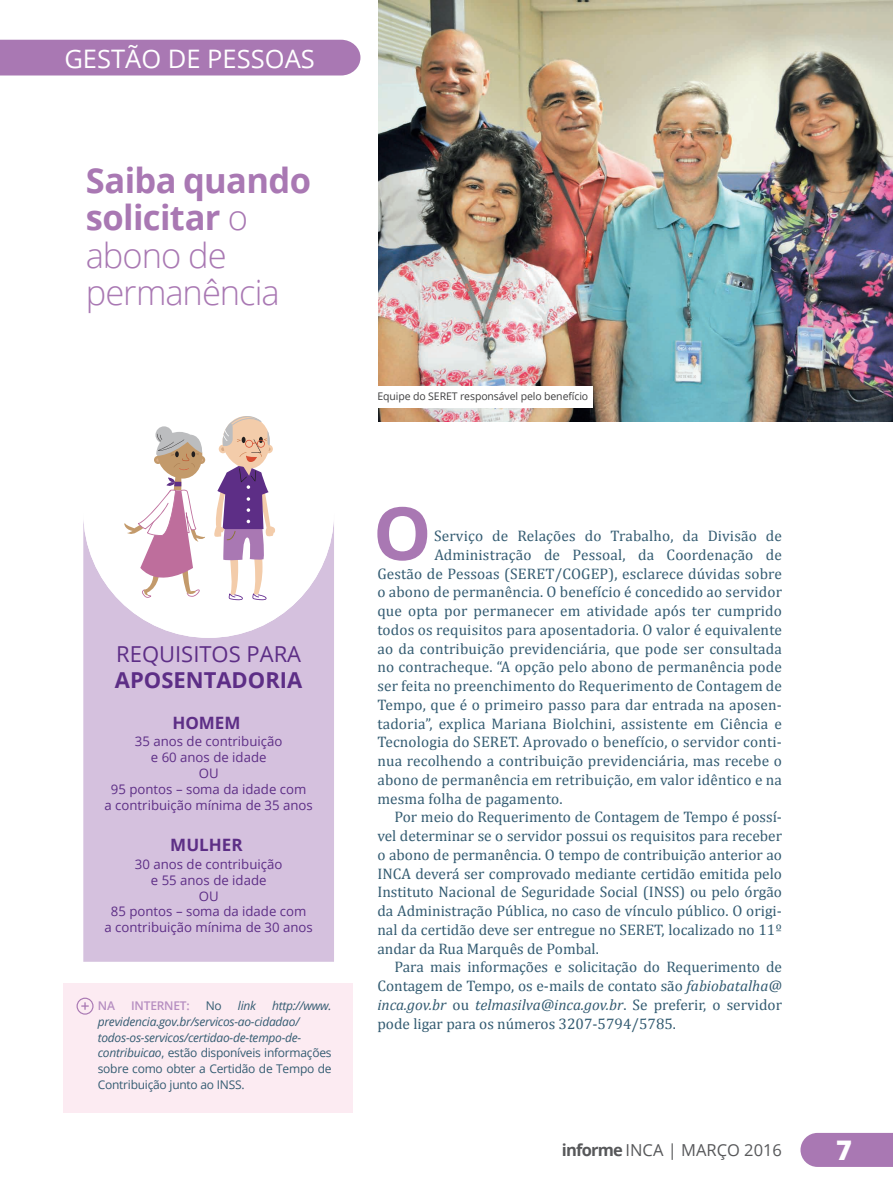
<style>
.page{position:relative;width:893px;height:1191px;background:#fff}
.page>*{position:absolute;margin:0;border:0;box-sizing:border-box;transform-origin:0 0}
.t1{font:700 73.35px "Open Sans";color:#a978b3}
.t2{font:700 34.5px/37.5px "Open Sans";letter-spacing:-.02em;color:#a978b3}
.t3{font:800 27px "Open Sans";color:#fff}
.t4{font:25.5px "Open Sans";color:#fff}
.t5{font:22.05px "Open Sans";color:#5d2e86}
.t6{font:700 22.05px "Open Sans";color:#5d2e86}
.t7{font:700 16.95px "Open Sans";color:#5d2e86}
.t8{font:16.5px "Open Sans";color:#57585a}
.t9{font:15.3px "Cambria";letter-spacing:.01em;color:#345c72}
.t10{font:italic 15.3px "Cambria";color:#345c72}
.t11{font:13.2px/15.9px "Open Sans";color:#5d2e86;text-align:center}
.t12{font:italic 12px/15.8px "Open Sans";letter-spacing:-.02em;color:#345c72}
.t13{font:600 12px "Open Sans";letter-spacing:-.02em;color:#b68ec1}
.t14{font:12px "Open Sans";color:#345c72}
.t15{font:10.5px "Open Sans";letter-spacing:-.01em;color:#3e3e3f}
.s1{font-weight:300}
.s2{font-style:normal}
.s3{font-style:italic}
.s4{font-weight:700}
</style>
<div class="page">
<svg style="left:800px;top:1132px;width:93px;height:34px;background:#ae81b8"></svg>
<img style="left:378px;top:0;width:515px;height:421px">
<div style="left:377px;top:386px;width:216px;height:21px;background:#fff"></div>
<div style="left:64px;top:983px;width:289px;height:129px;background:#fcebf2"></div>
<svg style="left:77px;top:997px;width:17px;height:17px"></svg>
<div style="left:0;top:40px;width:360px;height:35px;background:#a978b3"></div>
<div style="left:83px;top:524px;width:251px;height:437px;background:#d5c1de"></div>
<div style="left:83px;top:387px;width:251px;height:251px;background:#fff;border-radius:125px"></div>
<svg style="left:155px;top:426px;width:18px;height:17px"></svg>
<svg style="left:124px;top:432px;width:82px;height:166px"></svg>
<svg style="left:214px;top:416px;width:61px;height:184px"></svg>
<h3 class="t4" style="left:64px;top:42px;width:252px">GESTÃO DE PESSOAS</h3>
<h2 class="t2" style="left:86px;top:160px;width:227px">Saiba quando solicitar <span class="s1">o abono de permanência</span></h2>
<h3 class="t5" style="left:116px;top:638px;width:186px">REQUISITOS PARA</h3>
<h3 class="t6" style="left:115px;top:664px;width:189px">APOSENTADORIA</h3>
<p class="t7" style="left:172px;top:711px;width:70px">HOMEM</p>
<p class="t11" style="left:105px;top:733px;width:210px">35 anos de contribuição<br>e 60 anos de idade<br>OU<br>95 pontos – soma da idade com<br>a contribuição mínima de 35 anos</p>
<p class="t7" style="left:170px;top:833px;width:74px">MULHER</p>
<p class="t11" style="left:105px;top:855px;width:210px">30 anos de contribuição<br>e 55 anos de idade<br>OU<br>85 pontos – soma da idade com<br>a contribuição mínima de 30 anos</p>
<p class="t12" style="left:98px;top:997px;width:235px;text-indent:174px">http://www. previdencia.gov.br/servicos-ao-cidadao/ todos-os-servicos/certidao-de-tempo-de&shy;contribuicao<span class="s2">, estão disponíveis informações sobre como obter a Certidão de Tempo de Contribuição junto ao INSS.</span></p>
<p class="t13" style="left:98px;top:997px;width:19px">NA</p>
<p class="t13" style="left:131px;top:997px;width:60px">INTERNET:</p>
<p class="t14" style="left:206px;top:997px;width:18px">No</p>
<p class="t12" style="left:238px;top:997px;width:20px">link</p>
<p class="t15" style="left:377px;top:389px;width:212px">Equipe do SERET responsável pelo benefício</p>
<h1 class="t1" style="left:373px;top:481px;width:60px">O</h1>
<p class="t9" style="left:434px;top:527px;width:349px">Serviço de Relações do Trabalho, da Divisão de</p>
<p class="t9" style="left:434px;top:546px;width:349px">Administração de Pessoal, da Coordenação de</p>
<p class="t9" style="left:377px;top:564px;width:406px">Gestão de Pessoas (SERET/COGEP), esclarece dúvidas sobre</p>
<p class="t9" style="left:377px;top:583px;width:406px">o abono de permanência. O benefício é concedido ao servidor</p>
<p class="t9" style="left:377px;top:602px;width:406px">que opta por permanecer em atividade após ter cumprido</p>
<p class="t9" style="left:377px;top:621px;width:406px">todos os requisitos para aposentadoria. O valor é equivalente</p>
<p class="t9" style="left:377px;top:639px;width:406px">ao da contribuição previdenciária, que pode ser consultada</p>
<p class="t9" style="left:377px;top:658px;width:406px">no contracheque. “A opção pelo abono de permanência pode</p>
<p class="t9" style="left:377px;top:677px;width:406px">ser feita no preenchimento do Requerimento de Contagem de</p>
<p class="t9" style="left:377px;top:695px;width:406px">Tempo, que é o primeiro passo para dar entrada na aposen-</p>
<p class="t9" style="left:377px;top:714px;width:406px">tadoria”, explica Mariana Biolchini, assistente em Ciência e</p>
<p class="t9" style="left:377px;top:733px;width:406px">Tecnologia do SERET. Aprovado o benefício, o servidor conti-</p>
<p class="t9" style="left:377px;top:752px;width:406px">nua recolhendo a contribuição previdenciária, mas recebe o</p>
<p class="t9" style="left:377px;top:770px;width:406px">abono de permanência em retribuição, em valor idêntico e na</p>
<p class="t9" style="left:377px;top:789px;width:187px">mesma folha de pagamento.</p>
<p class="t9" style="left:394px;top:808px;width:389px">Por meio do Requerimento de Contagem de Tempo é possí-</p>
<p class="t9" style="left:377px;top:827px;width:406px">vel determinar se o servidor possui os requisitos para receber</p>
<p class="t9" style="left:377px;top:845px;width:406px">o abono de permanência. O tempo de contribuição anterior ao</p>
<p class="t9" style="left:377px;top:864px;width:406px">INCA deverá ser comprovado mediante certidão emitida pelo</p>
<p class="t9" style="left:377px;top:883px;width:406px">Instituto Nacional de Seguridade Social (INSS) ou pelo órgão</p>
<p class="t9" style="left:377px;top:902px;width:406px">da Administração Pública, no caso de vínculo público. O origi-</p>
<p class="t9" style="left:377px;top:920px;width:406px">nal da certidão deve ser entregue no SERET, localizado no 11º</p>
<p class="t9" style="left:377px;top:939px;width:223px">andar da Rua Marquês de Pombal.</p>
<p class="t9" style="left:394px;top:958px;width:389px">Para mais informações e solicitação do Requerimento de</p>
<p class="t9" style="left:377px;top:977px;width:406px">Contagem de Tempo, os e-mails de contato são <span class="s3">fabiobatalha@</span></p>
<p class="t10" style="left:377px;top:995px;width:406px">inca.gov.br <span class="s2">ou</span> telmasilva@inca.gov.br<span class="s2">. Se preferir, o servidor</span></p>
<p class="t9" style="left:377px;top:1014px;width:300px">pode ligar para os números 3207-5794/5785.</p>
<p class="t8" style="left:562px;top:1138px;width:222px"><span class="s4">informe</span> INCA | MARÇO 2016</p>
<h3 class="t3" style="left:836px;top:1129px;width:17px">7</h3>
</div>
